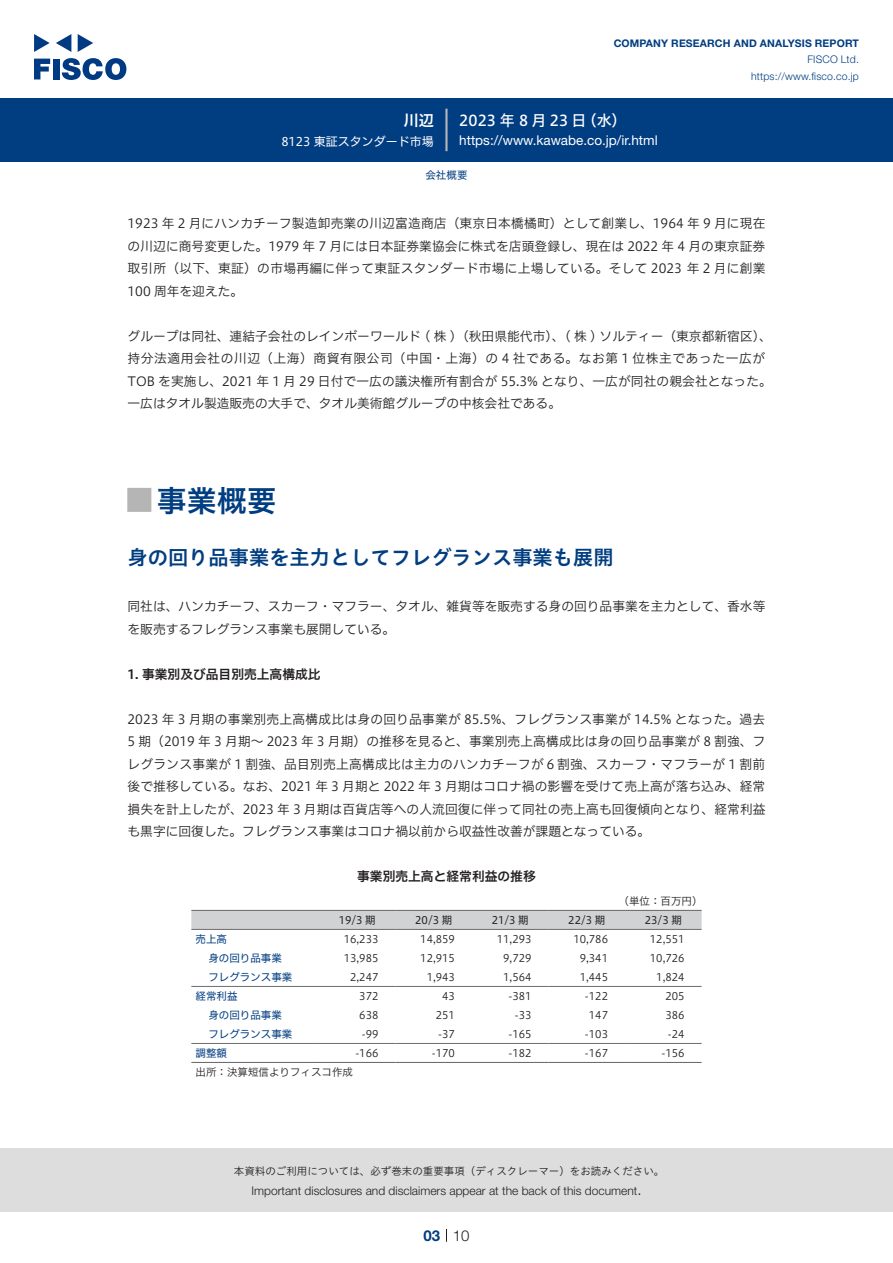
<style>
.page{position:relative;width:893px;height:1263px;background:#fff}
.page>*{position:absolute;margin:0;border:0;box-sizing:border-box;transform-origin:0 0}
.t1{font:30px "Hiragino UD Sans Std N W6";color:#003d81}
.t2{font:24px "Hiragino UD Sans Std N W6";color:#b5b5b6}
.中タイトル{font:20.25px "Hiragino UD Sans Std W6";color:#003d81}
.t3{font:15px "Hiragino UD Sans F Std N W5";letter-spacing:.21em;color:#fff}
.t4{font:300 15px "Helvetica Neue LT Std";color:#231f20}
.t5{font:15px "Hiragino UD Sans F Std N W6";color:#fff}
.t6{font:700 15px "Helvetica Neue LT Std";color:#003d81}
.t7{font:13.5px "Helvetica Neue LT Std";color:#fff}
.本文{font:12.75px/22.5px "Hiragino UD Sans F Std N W3";color:#231f20;text-align:justify}
.小タイトル{font:12.75px "Hiragino UD Sans F Std N W6";color:#231f20}
.チャートタイトル{font:12.75px "Hiragino UD Sans F Std N W6";color:#231f20}
.t8{font:300 12px "Helvetica Neue LT Std";color:#231f20}
.t9{font:12px "Hiragino UD Sans F Std N W4";color:#fff}
.表数字{font:10.5px "Hiragino UD Sans F Std N W3";color:#231f20}
.t10{font:10.5px "Hiragino UD Sans Std W3";color:#231f20}
.t11{font:700 10.5px "Helvetica Neue LT Std";letter-spacing:.015em;color:#003d81}
.t12{font:300 10.5px/16.5px "Helvetica Neue LT Std";letter-spacing:.015em;color:#003d81;text-align:right}
.表左3{font:10.5px "Hiragino UD Sans F Std N W4";color:#003d81}
.表上{font:10.5px "Hiragino UD Sans F Std N W4";color:#231f20}
.表組み基本スタイル{font:10.5px "Hiragino UD Sans F Std N W3";color:#231f20}
.表左{font:10.5px "Hiragino UD Sans F Std N W4";color:#003d81}
.表単位{font:10.5px "Hiragino UD Sans F Std N W3";color:#231f20}
.ヘッダー{font:10.5px "Hiragino UD Sans F Std N W4";color:#003d81}
</style>
<div class="page">
<div style="left:0;top:1148px;width:893px;height:64px;background:#ddd"></div>
<svg style="left:34px;top:59px;width:16px;height:20px"></svg>
<div style="left:53px;top:59px;width:6px;height:20px;background:#003a83"></div>
<svg style="left:62px;top:58px;width:64px;height:22px"></svg>
<svg style="left:34px;top:34px;width:16px;height:18px"></svg>
<svg style="left:78px;top:34px;width:15px;height:18px"></svg>
<svg style="left:56px;top:34px;width:15px;height:18px"></svg>
<div style="left:0;top:98px;width:893px;height:64px;background:#003d81"></div>
<hr style="left:445px;top:109px;width:3px;height:42px;background:#b5b5b6">
<svg style="left:446px;top:1229px;width:1px;height:13px"></svg>
<div style="left:191px;top:911px;width:511px;height:18px;background:#d1d2d4"></div>
<hr style="left:191px;top:929px;width:128px;height:1px;background:#6c6d70">
<hr style="left:319px;top:929px;width:76px;height:1px;background:#6c6d70">
<hr style="left:395px;top:929px;width:77px;height:1px;background:#6c6d70">
<hr style="left:472px;top:929px;width:77px;height:1px;background:#6c6d70">
<hr style="left:549px;top:929px;width:76px;height:1px;background:#6c6d70">
<hr style="left:625px;top:929px;width:77px;height:1px;background:#6c6d70">
<hr style="left:191px;top:986px;width:128px;height:1px;background:#6c6d70">
<hr style="left:319px;top:986px;width:76px;height:1px;background:#6c6d70">
<hr style="left:395px;top:986px;width:77px;height:1px;background:#6c6d70">
<hr style="left:472px;top:986px;width:77px;height:1px;background:#6c6d70">
<hr style="left:549px;top:986px;width:76px;height:1px;background:#6c6d70">
<hr style="left:625px;top:986px;width:77px;height:1px;background:#6c6d70">
<hr style="left:191px;top:1043px;width:128px;height:1px;background:#6c6d70">
<hr style="left:319px;top:1043px;width:76px;height:1px;background:#6c6d70">
<hr style="left:395px;top:1043px;width:77px;height:1px;background:#6c6d70">
<hr style="left:472px;top:1043px;width:77px;height:1px;background:#6c6d70">
<hr style="left:549px;top:1043px;width:76px;height:1px;background:#6c6d70">
<hr style="left:625px;top:1043px;width:77px;height:1px;background:#6c6d70">
<hr style="left:191px;top:910px;width:128px;height:1px;background:#6c6d70">
<hr style="left:319px;top:910px;width:76px;height:1px;background:#6c6d70">
<hr style="left:395px;top:910px;width:77px;height:1px;background:#6c6d70">
<hr style="left:472px;top:910px;width:77px;height:1px;background:#6c6d70">
<hr style="left:549px;top:910px;width:76px;height:1px;background:#6c6d70">
<hr style="left:625px;top:910px;width:77px;height:1px;background:#6c6d70">
<hr style="left:191px;top:1062px;width:128px;height:1px;background:#6c6d70">
<hr style="left:319px;top:1062px;width:76px;height:1px;background:#6c6d70">
<hr style="left:395px;top:1062px;width:77px;height:1px;background:#6c6d70">
<hr style="left:472px;top:1062px;width:77px;height:1px;background:#6c6d70">
<hr style="left:549px;top:1062px;width:76px;height:1px;background:#6c6d70">
<hr style="left:625px;top:1062px;width:77px;height:1px;background:#6c6d70">
<p class="t5" style="left:404px;top:109px;width:31px">川辺</p>
<p class="t9" style="left:281px;top:132px;width:154px">8123 東証スタンダード市場</p>
<p class="t11" style="left:614px;top:37px;width:247px">COMPANY RESEARCH AND ANALYSIS REPORT</p>
<p class="t12" style="left:751px;top:51px;width:109px">FISCO Ltd. https://www.fisco.co j p.</p>
<p class="t3" style="left:582px;top:109px;width:46px">（水(</p>
<p class="t3" style="left:459px;top:109px;width:129px">2023年8月23日</p>
<p class="t7" style="left:459px;top:132px;width:200px">https://www.kawabe.co j p. .i r/ html</p>
<p class="ヘッダー" style="left:425px;top:167px;width:43px">会社概要</p>
<p class="本文" style="left:128px;top:211px;width:639px">1923 年 2 月にハンカチーフ製造卸売業の川辺富造商店（東京日本橋橘町）として創業し、1964 年 9 月に現在の川辺に商号変更した。1979 年 7 月には日本証券業協会に株式を店頭登録し、現在は 2022 年 4 月の東京証券取引所（以下、東証）の市場再編に伴って東証スタンダード市場に上場している。そして 2023 年 2 月に創業100 周年を迎えた。</p>
<p class="本文" style="left:128px;top:324px;width:646px;text-align:left">グループは同社、連結子会社のレインボーワールド ( 株 )（秋田県能代市）、 ( 株 ) ソルティー（東京都新宿区、(持分法適用会社の川辺（上海）商貿有限公司（中国・上海）の 4 社である。なお第 1 位株主であった一広がTOB を実施し、2021 年 1 月 29 日付で一広の議決権所有割合が 55.3% となり、一広が同社の親会社となった。一広はタオル製造販売の大手で、タオル美術館グループの中核会社である。</p>
<p class="t1" style="left:157px;top:477px;width:121px">事業概要</p>
<p class="t2" style="left:128px;top:482px;width:25px">█</p>
<p class="中タイトル" style="left:128px;top:542px;width:487px">身の回り品事業を主力としてフレグランス事業も展開</p>
<p class="本文" style="left:128px;top:594px;width:639px">同社は、ハンカチーフ、スカーフ・マフラー、タオル、雑貨等を販売する身の回り品事業を主力として、香水等を販売するフレグランス事業も展開している。</p>
<p class="小タイトル" style="left:128px;top:664px;width:195px">1. 事業別及び品目別売上高構成比</p>
<p class="本文" style="left:128px;top:707px;width:639px">2023 年 3 月期の事業別売上高構成比は身の回り品事業が 85.5%、フレグランス事業が 14.5% となった。過去5 期（2019 年 3 月期～ 2023 年 3 月期）の推移を見ると、事業別売上高構成比は身の回り品事業が 8 割強、フレグランス事業が 1 割強、品目別売上高構成比は主力のハンカチーフが６割強、スカーフ・マフラーが 1 割前後で推移している。なお、2021 年 3 月期と 2022 年 3 月期はコロナ禍の影響を受けて売上高が落ち込み、経常損失を計上したが、2023 年 3 月期は百貨店等への人流回復に伴って同社の売上高も回復傾向となり、経常利益も黒字に回復した。フレグランス事業はコロナ禍以前から収益性改善が課題となっている。</p>
<p class="チャートタイトル" style="left:357px;top:867px;width:180px">事業別売上高と経常利益の推移</p>
<p class="表単位" style="left:619px;top:893px;width:85px">（単位：百万円(</p>
<p class="表上" style="left:645px;top:912px;width:39px">23/3 期</p>
<p class="表上" style="left:339px;top:912px;width:39px">19/3 期</p>
<p class="表上" style="left:415px;top:912px;width:39px">20/3 期</p>
<p class="表上" style="left:492px;top:912px;width:39px">21/3 期</p>
<p class="表上" style="left:568px;top:912px;width:39px">22/3 期</p>
<p class="表左" style="left:196px;top:931px;width:33px">売上高</p>
<p class="表数字" style="left:344px;top:931px;width:36px">16,233</p>
<p class="表数字" style="left:420px;top:931px;width:36px">14,859</p>
<p class="表数字" style="left:497px;top:931px;width:36px">11,293</p>
<p class="表数字" style="left:573px;top:931px;width:36px">10,786</p>
<p class="表数字" style="left:650px;top:931px;width:36px">12,551</p>
<p class="表左3" style="left:208px;top:950px;width:75px">身の回り品事業</p>
<p class="表数字" style="left:344px;top:950px;width:36px">13,985</p>
<p class="表数字" style="left:420px;top:950px;width:36px">12,915</p>
<p class="表数字" style="left:503px;top:950px;width:30px">9,729</p>
<p class="表数字" style="left:580px;top:950px;width:30px">9,341</p>
<p class="表数字" style="left:650px;top:950px;width:36px">10,726</p>
<p class="表左3" style="left:208px;top:969px;width:85px">フレグランス事業</p>
<p class="表数字" style="left:350px;top:969px;width:30px">2,247</p>
<p class="表数字" style="left:427px;top:969px;width:30px">1,943</p>
<p class="表数字" style="left:503px;top:969px;width:30px">1,564</p>
<p class="表数字" style="left:580px;top:969px;width:30px">1,445</p>
<p class="表数字" style="left:656px;top:969px;width:30px">1,824</p>
<p class="表左" style="left:196px;top:988px;width:43px">経常利益</p>
<p class="表数字" style="left:359px;top:988px;width:21px">372</p>
<p class="表数字" style="left:442px;top:988px;width:14px">43</p>
<p class="表数字" style="left:508px;top:988px;width:25px">-381</p>
<p class="表数字" style="left:585px;top:988px;width:25px">-122</p>
<p class="表数字" style="left:665px;top:988px;width:21px">205</p>
<p class="表左3" style="left:208px;top:1007px;width:75px">身の回り品事業</p>
<p class="表数字" style="left:359px;top:1007px;width:21px">638</p>
<p class="表数字" style="left:436px;top:1007px;width:21px">251</p>
<p class="表数字" style="left:515px;top:1007px;width:18px">-33</p>
<p class="表数字" style="left:589px;top:1007px;width:21px">147</p>
<p class="表数字" style="left:665px;top:1007px;width:21px">386</p>
<p class="表左3" style="left:208px;top:1026px;width:85px">フレグランス事業</p>
<p class="表数字" style="left:362px;top:1026px;width:18px">-99</p>
<p class="表数字" style="left:438px;top:1026px;width:18px">-37</p>
<p class="表数字" style="left:508px;top:1026px;width:25px">-165</p>
<p class="表数字" style="left:585px;top:1026px;width:25px">-103</p>
<p class="表数字" style="left:668px;top:1026px;width:18px">-24</p>
<p class="表左" style="left:196px;top:1045px;width:33px">調整額</p>
<p class="表組み基本スタイル" style="left:196px;top:1064px;width:159px">出所：決算短信よりフィスコ作成</p>
<p class="表数字" style="left:355px;top:1045px;width:25px">-166</p>
<p class="表数字" style="left:432px;top:1045px;width:25px">-170</p>
<p class="表数字" style="left:508px;top:1045px;width:25px">-182</p>
<p class="表数字" style="left:585px;top:1045px;width:25px">-167</p>
<p class="表数字" style="left:661px;top:1045px;width:25px">-156</p>
<p class="t10" style="left:234px;top:1163px;width:432px">本資料のご利用については、必ず巻末の重要事項（ディスクレーマー）をお読みください。</p>
<p class="t4" style="left:637px;top:1180px;width:6px">.</p>
<p class="t8" style="left:251px;top:1183px;width:387px">Important disclosures and disclaimers appear at the back of this document</p>
<p class="t6" style="left:423px;top:1226px;width:18px">03</p>
<p class="t4" style="left:453px;top:1226px;width:18px">10</p>
</div>
